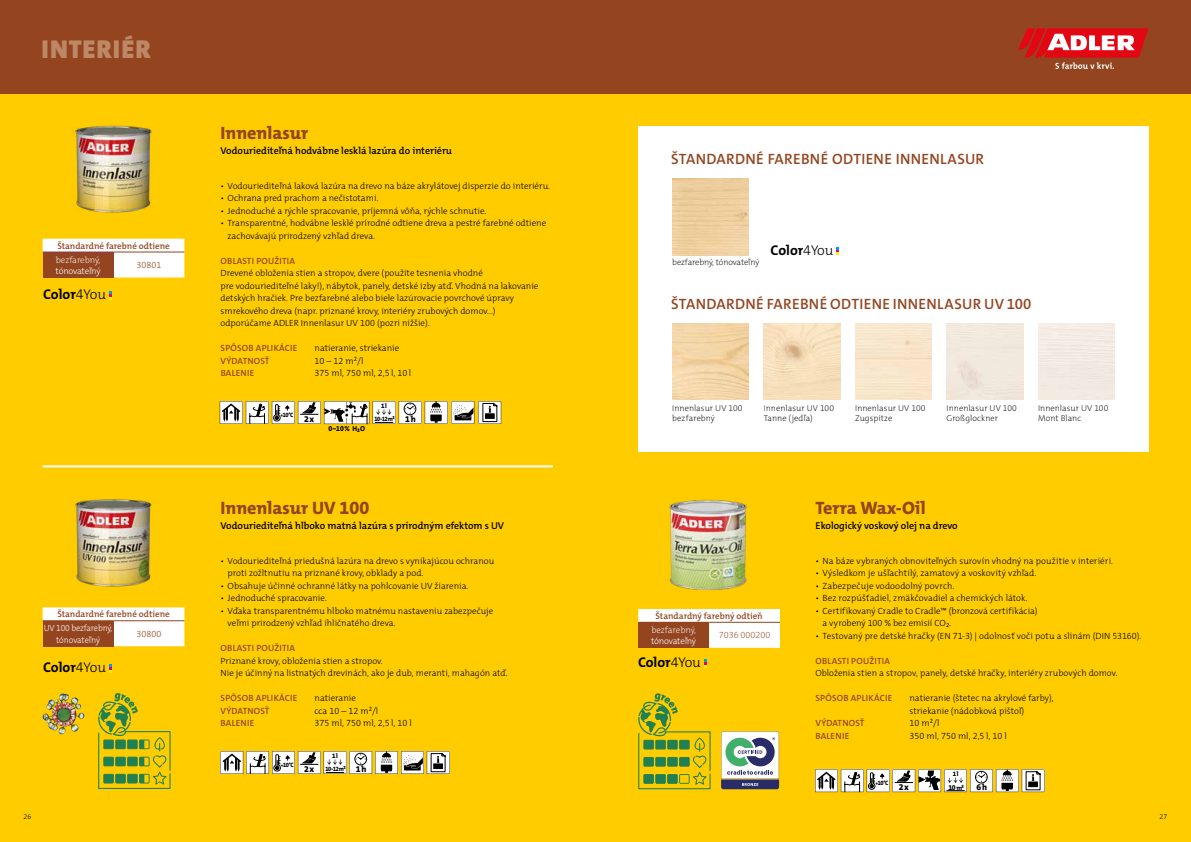
<style>
.page{position:relative;width:1191px;height:842px;background:#fff}
.page>*{position:absolute;margin:0;border:0;box-sizing:border-box;transform-origin:0 0}
.t1{font:900 26px "The Mix C4 s";letter-spacing:.035em;color:#bc8866}
.t2{font:800 18px "The Mix C4 s";color:#944520}
.t3{font:600 15px "The Mix C4 s";letter-spacing:.02em;color:#944520}
.t4{font:700 14.2px "The Mix C4 s";color:#000}
.t5{font:600 10px "The Mix C4 s";color:#000}
.t6{font:300 9px/12.5px "The Mix C4 s";letter-spacing:.005em;color:#000}
.t7{font:600 9px "The Mix C4 s";letter-spacing:.025em;color:#944520}
.t8{font:600 9px "The Mix C4 s";color:#944520}
.t9{font:200 9px "The Mix C4 s";color:#fff}
.t10{font:300 9px "The Mix C4 s";letter-spacing:-.02em;color:#fff}
.t11{font:300 9px "The Mix C4 s";color:#944520}
.t12{font:200 9px "The Mix C4 s";color:#944520}
.t13{font:300 8.9px/12.5px "The Mix C4 s";letter-spacing:-.015em;color:#fff;text-align:center;scale:.95 1}
.t14{font:800 8.8px "The Mix B8";color:#000}
.t15{font:200 8.5px/10.2px "The Mix C4 s";letter-spacing:.005em;color:#000}
.t16{font:800 7.3px "The Mix C4 s";color:#000;scale:.96 1}
.t17{font:300 7px "The Mix C4 s";color:#000}
.t18{font:800 7px "The Mix C4 s";color:#000}
.t19{font:800 6.4px "The Mix B8";color:#000;scale:.85 1}
.t20{font:800 6.4px "The Mix C4 s";color:#000}
.t21{font:800 6.2px "The Mix C4 s";letter-spacing:-.05em;color:#000;scale:.91 1}
.s1{font-weight:300}
.s2{font-size:4.9px}
.s3{font-size:6.1px}
.s4{font-family:"The Mix B8";font-size:8.8px}
.s5{font-size:6.4px}
</style>
<div class="page">
<div style="left:0;top:94px;width:1191px;height:748px;background:#fc0"></div>
<svg style="left:98px;top:693px;width:72px;height:96px"></svg>
<div style="left:0;top:0;width:1191px;height:94px;background:#944520"></div>
<hr style="left:43px;top:465px;width:510px;height:2px;background:#fff">
<div style="left:43px;top:239px;width:141px;height:39px;background:#fff"></div>
<div style="left:43px;top:252px;width:70px;height:26px;background:#944520"></div>
<hr style="left:43px;top:252px;width:70px;height:1px;background:#913860">
<hr style="left:113px;top:252px;width:71px;height:1px;background:#944520">
<div style="left:43px;top:607px;width:141px;height:39px;background:#fff"></div>
<div style="left:43px;top:621px;width:70px;height:25px;background:#944520"></div>
<hr style="left:43px;top:620px;width:70px;height:1px;background:#944520">
<hr style="left:113px;top:620px;width:71px;height:1px;background:#944520">
<svg style="left:109px;top:664px;width:3px;height:8px"></svg>
<svg style="left:54px;top:693px;width:9px;height:13px"></svg>
<svg style="left:220px;top:751px;width:229px;height:23px"></svg>
<svg style="left:220px;top:401px;width:281px;height:23px"></svg>
<img style="left:75px;top:499px;width:77px;height:88px">
<img style="left:75px;top:125px;width:77px;height:88px">
<svg style="left:109px;top:291px;width:3px;height:8px"></svg>
<svg style="left:638px;top:126px;width:510px;height:325px;fill:#fff"></svg>
<div style="left:638px;top:609px;width:142px;height:39px;background:#fff"></div>
<div style="left:638px;top:622px;width:71px;height:26px;background:#944520"></div>
<hr style="left:709px;top:622px;width:71px;height:1px;background:#944520">
<img style="left:669px;top:499px;width:78px;height:91px">
<img style="left:672px;top:323px;width:77px;height:77px">
<img style="left:763px;top:323px;width:77px;height:77px">
<svg style="left:815px;top:769px;width:229px;height:23px"></svg>
<svg style="left:721px;top:731px;width:58px;height:58px"></svg>
<svg style="left:638px;top:693px;width:72px;height:96px"></svg>
<svg style="left:704px;top:659px;width:2px;height:8px"></svg>
<svg style="left:836px;top:247px;width:3px;height:8px"></svg>
<svg style="left:1018px;top:28px;width:130px;height:41px"></svg>
<h1 class="t1" style="left:41px;top:35px;width:111px">INTERIÉR</h1>
<p class="t8" style="left:57px;top:241px;width:114px">Štandardné farebné odtiene</p>
<p class="t9" style="left:56px;top:255px;width:46px">bezfarebný,</p>
<p class="t10" style="left:56px;top:265px;width:46px">tónovateľný</p>
<p class="t11" style="left:137px;top:260px;width:26px">30801</p>
<h3 class="t4" style="left:43px;top:287px;width:64px">Color<span class="s1">4You</span></h3>
<p class="t8" style="left:57px;top:610px;width:114px">Štandardné farebné odtiene</p>
<p class="t13" style="left:44px;top:621px;width:74px">UV 100 bezfarebný, tónovateľný</p>
<p class="t11" style="left:137px;top:629px;width:26px">30800</p>
<h3 class="t4" style="left:43px;top:660px;width:64px">Color<span class="s1">4You</span></h3>
<p class="t17" style="left:24px;top:813px;width:9px">26</p>
<h2 class="t2" style="left:220px;top:123px;width:89px">Innenlasur</h2>
<p class="t5" style="left:220px;top:145px;width:233px">Vodouriediteľná hodvábne lesklá lazúra do interiéru</p>
<p class="t6" style="left:220px;top:179px;width:331px">• Vodouriediteľná laková lazúra na drevo na báze akrylátovej disperzie do interiéru.</p>
<p class="t6" style="left:220px;top:192px;width:159px">• Ochrana pred prachom a nečistotami.</p>
<p class="t6" style="left:220px;top:204px;width:267px">• Jednoduché a rýchle spracovanie, príjemná vôňa, rýchle schnutie.</p>
<p class="t6" style="left:228px;top:217px;width:320px;text-indent:-7px">• Transparentné, hodvábne lesklé prírodné odtiene dreva a pestré farebné odtiene zachovávajú prirodzený vzhľad dreva.</p>
<p class="t7" style="left:221px;top:256px;width:76px">OBLASTI POUŽITIA</p>
<p class="t6" style="left:220px;top:267px;width:319px">Drevené obloženia stien a stropov, dvere (použite tesnenia vhodné<br>pre vodouriediteľné laky!), nábytok, panely, detské izby atď. Vhodná na lakovanie detských hračiek. Pre bezfarebné alebo biele lazúrovacie povrchové úpravy smrekového dreva (napr. priznané krovy, interiéry zrubových domov...) odporúčame ADLER Innenlasur UV 100 (pozri nižšie).</p>
<p class="t7" style="left:221px;top:343px;width:78px">SPÔSOB APLIKÁCIE</p>
<p class="t6" style="left:314px;top:342px;width:86px">natieranie, striekanie</p>
<p class="t7" style="left:221px;top:356px;width:50px">VÝDATNOSŤ</p>
<p class="t6" style="left:315px;top:355px;width:50px">10 – 12 m²/l</p>
<p class="t7" style="left:221px;top:368px;width:35px">BALENIE</p>
<p class="t6" style="left:315px;top:367px;width:98px">375 ml, 750 ml, 2,5 l, 10 l</p>
<p class="t19" style="left:280px;top:411px;width:17px"><span class="s2">+</span>10 <span class="s3">°</span>C</p>
<p class="t14" style="left:304px;top:414px;width:12px">2 x</p>
<p class="t16" style="left:328px;top:426px;width:40px">0–10% H2O</p>
<p class="t20" style="left:381px;top:402px;width:7px">1l</p>
<p class="t21" style="left:374px;top:416px;width:47px">10–12m² <span class="s4">1 h</span></p>
<h2 class="t2" style="left:220px;top:498px;width:150px">Innenlasur UV 100</h2>
<p class="t5" style="left:220px;top:520px;width:285px">Vodouriediteľná hlboko matná lazúra s prírodným efektom s UV</p>
<p class="t6" style="left:228px;top:554px;width:268px;text-indent:-7px">• Vodouriediteľná priedušná lazúra na drevo s vynikajúcou ochranou proti zožltnutiu na priznané krovy, obklady a pod.</p>
<p class="t6" style="left:220px;top:579px;width:249px">• Obsahuje účinné ochranné látky na pohlcovanie UV žiarenia.</p>
<p class="t6" style="left:220px;top:592px;width:108px">• Jednoduché spracovanie.</p>
<p class="t6" style="left:228px;top:604px;width:267px;text-indent:-7px">• Vďaka transparentnému hlboko matnému nastaveniu zabezpečuje veľmi prirodzený vzhľad ihličnatého dreva.</p>
<p class="t7" style="left:221px;top:643px;width:76px">OBLASTI POUŽITIA</p>
<p class="t6" style="left:220px;top:654px;width:288px">Priznané krovy, obloženia stien a stropov.<br>Nie je účinný na listnatých drevinách, ako je dub, meranti, mahagón atď.</p>
<p class="t7" style="left:221px;top:693px;width:78px">SPÔSOB APLIKÁCIE</p>
<p class="t6" style="left:314px;top:692px;width:43px">natieranie</p>
<p class="t7" style="left:221px;top:706px;width:50px">VÝDATNOSŤ</p>
<p class="t6" style="left:314px;top:705px;width:65px">cca 10 – 12 m²/l</p>
<p class="t7" style="left:221px;top:718px;width:35px">BALENIE</p>
<p class="t6" style="left:315px;top:717px;width:99px">375 ml, 750 ml, 2,5 l, 10 l</p>
<p class="t19" style="left:281px;top:761px;width:17px"><span class="s2">+</span>10 <span class="s3">°</span>C</p>
<p class="t20" style="left:332px;top:752px;width:7px">1l</p>
<p class="t14" style="left:304px;top:764px;width:12px">2 x</p>
<p class="t14" style="left:356px;top:764px;width:12px">1 h</p>
<p class="t21" style="left:325px;top:766px;width:24px">10–12m²</p>
<h3 class="t3" style="left:671px;top:151px;width:314px">ŠTANDARDNÉ FAREBNÉ ODTIENE INNENLASUR</h3>
<p class="t15" style="left:672px;top:258px;width:89px">bezfarebný, tónovateľný</p>
<h3 class="t4" style="left:770px;top:243px;width:64px">Color<span class="s1">4You</span></h3>
<h3 class="t3" style="left:671px;top:296px;width:362px">ŠTANDARDNÉ FAREBNÉ ODTIENE INNENLASUR UV 100</h3>
<p class="t15" style="left:672px;top:403px;width:72px">Innenlasur UV 100 bezfarebný</p>
<p class="t15" style="left:763px;top:403px;width:72px">Innenlasur UV 100<br>Tanne (jedľa)</p>
<p class="t15" style="left:946px;top:403px;width:72px">Innenlasur UV 100<br>Großglockner</p>
<p class="t15" style="left:855px;top:403px;width:72px">Innenlasur UV 100<br>Zugspitze</p>
<p class="t15" style="left:1038px;top:403px;width:72px">Innenlasur UV 100<br>Mont Blanc</p>
<p class="t8" style="left:655px;top:611px;width:109px">Štandardný farebný odtieň</p>
<p class="t9" style="left:651px;top:625px;width:46px">bezfarebný,</p>
<p class="t10" style="left:651px;top:636px;width:46px">tónovateľný</p>
<p class="t12" style="left:719px;top:631px;width:53px">7036 000200</p>
<h3 class="t4" style="left:638px;top:655px;width:64px">Color<span class="s1">4You</span></h3>
<h2 class="t2" style="left:815px;top:498px;width:112px">Terra Wax-Oil</h2>
<p class="t5" style="left:815px;top:520px;width:144px">Ekologický voskový olej na drevo</p>
<p class="t6" style="left:815px;top:554px;width:299px">• Na báze vybraných obnoviteľných surovín vhodný na použitie v interiéri.</p>
<p class="t6" style="left:815px;top:567px;width:222px">• Výsledkom je ušľachtilý, zamatový a voskovitý vzhľad.</p>
<p class="t6" style="left:815px;top:579px;width:140px">• Zabezpečuje vodoodolný povrch.</p>
<p class="t6" style="left:815px;top:592px;width:213px">• Bez rozpúšťadiel, zmäkčovadiel a chemických látok.</p>
<p class="t6" style="left:822px;top:604px;width:216px;text-indent:-7px">• Certifikovaný Cradle to Cradle™ (bronzová certifikácia) a vyrobený 100 % bez emisií CO₂.</p>
<p class="t6" style="left:815px;top:629px;width:327px">• Testovaný pre detské hračky (EN 71-3) | odolnosť voči potu a slinám (DIN 53160).</p>
<p class="t7" style="left:815px;top:656px;width:76px">OBLASTI POUŽITIA</p>
<p class="t6" style="left:815px;top:667px;width:304px">Obloženia stien a stropov, panely, detské hračky, interiéry zrubových domov.</p>
<p class="t7" style="left:815px;top:693px;width:78px">SPÔSOB APLIKÁCIE</p>
<p class="t6" style="left:909px;top:692px;width:146px">natieranie (štetec na akrylové farby), striekanie (nádobková pištoľ)</p>
<p class="t7" style="left:815px;top:718px;width:50px">VÝDATNOSŤ</p>
<p class="t6" style="left:909px;top:717px;width:31px">10 m²/l</p>
<p class="t7" style="left:815px;top:731px;width:35px">BALENIE</p>
<p class="t6" style="left:909px;top:730px;width:99px">350 ml, 750 ml, 2,5 l, 10 l</p>
<p class="t19" style="left:875px;top:779px;width:17px"><span class="s2">+</span>10 <span class="s3">°</span>C</p>
<p class="t14" style="left:898px;top:782px;width:12px">2 x</p>
<p class="t20" style="left:953px;top:770px;width:7px">1l</p>
<p class="t18" style="left:948px;top:783px;width:17px">10<span class="s5">m²</span></p>
<p class="t14" style="left:976px;top:782px;width:12px">6 h</p>
<p class="t17" style="left:1159px;top:813px;width:9px">27</p>
</div>
